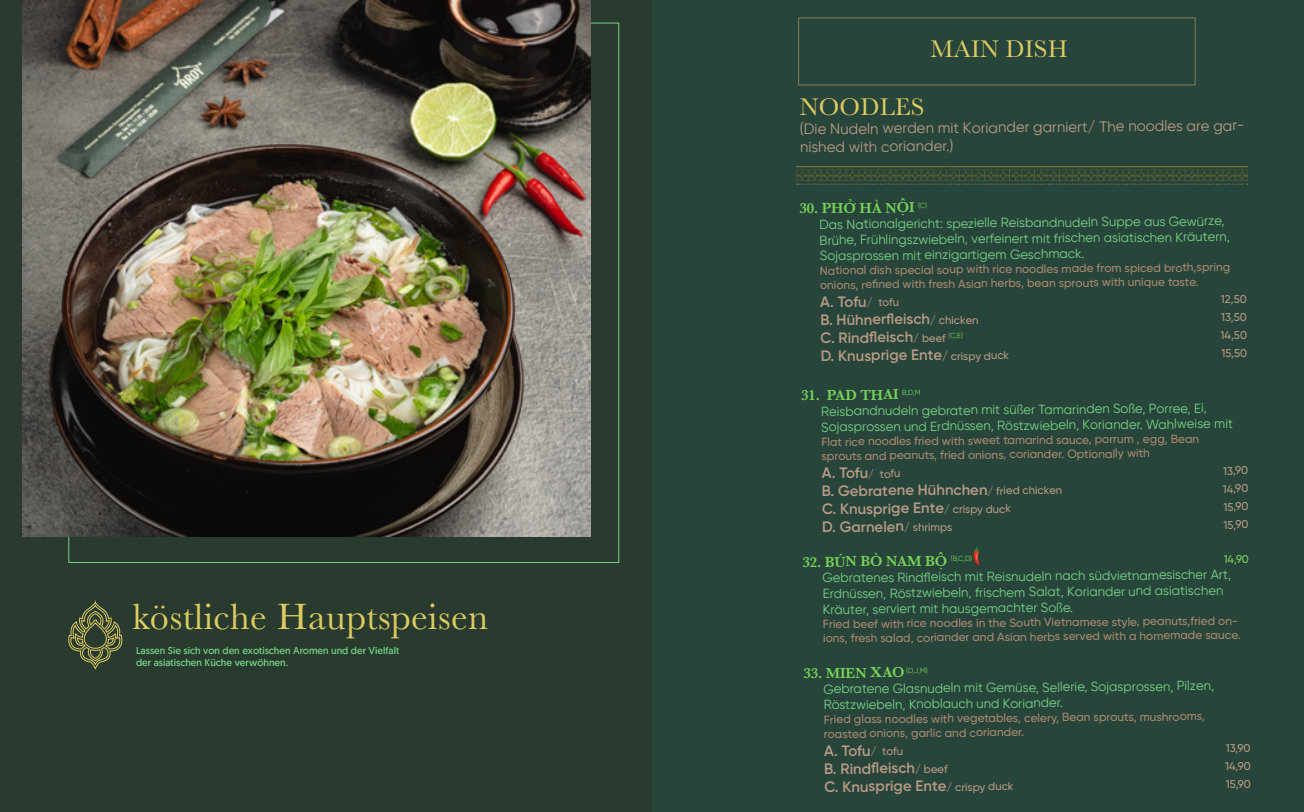
<style>
.page{position:relative;width:1304px;height:812px;background:#fff}
.page>*{position:absolute;margin:0;border:0;box-sizing:border-box;transform-origin:0 0}
.t1{font:38px "Baskerville";letter-spacing:.01em;color:#dccb60}
.t2{font:25px "Baskerville";letter-spacing:.01em;color:#dccb60}
.t3{font:600 15px "SVN Gilroy";letter-spacing:-.01em;color:#b79b84}
.t4{font:15px/19.2px "SVN Gilroy";letter-spacing:-.01em;color:#b79b84}
.t5{font:600 15px "Baskerville";color:#76d457}
.t6{font:13.12px/16px "SVN Gilroy";letter-spacing:-.01em;color:#76d485}
.t7{font:500 11.88px/14.4px "SVN Gilroy";letter-spacing:-.01em;color:#a9896f}
.t8{font:500 11.25px "SVN Gilroy";letter-spacing:-.01em;color:#b79b84}
.t9{font:500 11.25px "SVN Gilroy";color:#76d457}
.t10{font:10px/12px "Geomanist";color:#76d485}
.t11{font:7.25px "SVN Gilroy";color:#76d457}
.s1{font-weight:500;font-size:11.25px}
.s2{color:#b79b84}
</style>
<div class="page">
<div style="left:0;top:0;width:652px;height:811px;background:#293a2e"></div>
<div style="left:652px;top:0;width:652px;height:811px;background:#28453b"></div>
<img style="left:974px;top:547px;width:6px;height:18px">
<svg style="left:797px;top:183px;width:451px;height:2px"></svg>
<img style="left:796px;top:166px;width:451px;height:14px">
<div style="left:798px;top:18px;width:397px;height:67px;border:1px solid #827d55"></div>
<img style="left:22px;top:0;width:568px;height:536px">
<svg style="left:68px;top:601px;width:54px;height:68px"></svg>
<h1 class="t1" style="left:133px;top:592px;width:357px">köstliche Hauptspeisen</h1>
<p class="t10" style="left:136px;top:644px;width:265px">Lassen Sie sich von den exotischen Aromen und der Vielfalt der asiatischen Küche verwöhnen.</p>
<h2 class="t2" style="left:930px;top:33px;width:139px">MAIN DISH</h2>
<h2 class="t2" style="left:800px;top:91px;width:126px">NOODLES</h2>
<p class="t4" style="left:800px;top:116px;width:446px">(Die Nudeln werden mit Koriander garniert/ The noodles are gar&shy;nished with coriander.)</p>
<p class="t5" style="left:799px;top:197px;width:117px">30. PHỞ HÀ NỘI</p>
<p class="t6" style="left:819px;top:214px;width:412px">Das Nationalgericht: spezielle Reisbandnudeln Suppe aus Gewürze,<br>Brühe, Frühlingszwiebeln, verfeinert mit frischen asiatischen Kräutern,<br>Sojasprossen mit einzigartigem Geschmack.</p>
<p class="t7" style="left:820px;top:261px;width:412px">National dish special soup with rice noodles made from spiced broth,spring onions, refined with fresh Asian herbs, bean sprouts with unique taste.</p>
<p class="t3" style="left:820px;top:290px;width:81px">A. Tofu<span class="s1">/ tofu</span></p>
<p class="t8" style="left:1221px;top:291px;width:28px">12,50</p>
<p class="t3" style="left:820px;top:308px;width:160px">B. Hühnerfleisch<span class="s1">/ chicken</span></p>
<p class="t8" style="left:1221px;top:309px;width:27px">13,50</p>
<p class="t3" style="left:820px;top:326px;width:127px">C. Rindfleisch<span class="s1">/ beef</span></p>
<p class="t11" style="left:948px;top:330px;width:16px;rotate:-1deg"><span class="s2">(</span>C,E)</p>
<p class="t8" style="left:1221px;top:327px;width:28px">14,50</p>
<p class="t3" style="left:821px;top:344px;width:190px">D. Knusprige Ente<span class="s1">/ crispy duck</span></p>
<p class="t8" style="left:1221px;top:345px;width:27px">15,50</p>
<p class="t5" style="left:801px;top:384px;width:100px">31. PAD THAI</p>
<p class="t11" style="left:902px;top:387px;width:20px;rotate:-1deg">B,D,M</p>
<p class="t6" style="left:821px;top:401px;width:414px;line-height:15.6px">Reisbandnudeln gebraten mit süßer Tamarinden Soße, Porree, Ei,<br>Sojasprossen und Erdnüssen, Röstzwiebeln, Koriander. Wahlweise mit</p>
<p class="t7" style="left:821px;top:432px;width:379px">Flat rice noodles fried with sweet tamarind sauce, porrum , egg, Bean sprouts and peanuts, fried onions, coriander. Optionally with</p>
<p class="t3" style="left:822px;top:461px;width:81px">A. Tofu<span class="s1">/ tofu</span></p>
<p class="t8" style="left:1223px;top:462px;width:27px">13,90</p>
<p class="t3" style="left:822px;top:479px;width:242px">B. Gebratene Hühnchen<span class="s1">/ fried chicken</span></p>
<p class="t8" style="left:1223px;top:480px;width:27px">14,90</p>
<p class="t3" style="left:822px;top:497px;width:191px">C. Knusprige Ente<span class="s1">/ crispy duck</span></p>
<p class="t8" style="left:1223px;top:498px;width:27px">15,90</p>
<p class="t3" style="left:822px;top:515px;width:132px">D. Garnelen<span class="s1">/ shrimps</span></p>
<p class="t8" style="left:1224px;top:516px;width:27px">15,90</p>
<p class="t5" style="left:802px;top:551px;width:147px">32. BÚN BÒ NAM BỘ</p>
<p class="t11" style="left:951px;top:553px;width:23px;rotate:-1deg">(B,C,D)</p>
<p class="t9" style="left:1224px;top:551px;width:27px">14,90</p>
<p class="t6" style="left:823px;top:567px;width:410px">Gebratenes Rindfleisch mit Reisnudeln nach südvietnamesischer Art,<br>Erdnüssen, Röstzwiebeln, frischem Salat, Koriander und asiatischen<br>Kräuter, serviert mit hausgemachter Soße.</p>
<p class="t7" style="left:823px;top:614px;width:419px">Fried beef with rice noodles in the South Vietnamese style, peanuts,fried on&shy;ions, fresh salad, coriander and Asian herbs served with a homemade sauce.</p>
<p class="t5" style="left:803px;top:662px;width:103px">33. MIEN XAO</p>
<p class="t11" style="left:906px;top:665px;width:23px;rotate:-1deg">(D,J,M)</p>
<p class="t6" style="left:824px;top:677px;width:392px;line-height:16.6px">Gebratene Glasnudeln mit Gemüse, Sellerie, Sojasprossen, Pilzen,<br>Röstzwiebeln, Knoblauch und Koriander.</p>
<p class="t7" style="left:824px;top:709px;width:383px;line-height:15px">Fried glass noodles with vegetables, celery, Bean sprouts, mushrooms, roasted onions, garlic and coriander.</p>
<p class="t3" style="left:824px;top:739px;width:81px">A. Tofu<span class="s1">/ tofu</span></p>
<p class="t8" style="left:1226px;top:740px;width:27px">13,90</p>
<p class="t3" style="left:824px;top:757px;width:125px">B. Rindfleisch<span class="s1">/ beef</span></p>
<p class="t8" style="left:1225px;top:758px;width:27px">14,90</p>
<p class="t3" style="left:824px;top:775px;width:191px">C. Knusprige Ente<span class="s1">/ crispy duck</span></p>
<p class="t8" style="left:1226px;top:776px;width:27px">15,90</p>
</div>
